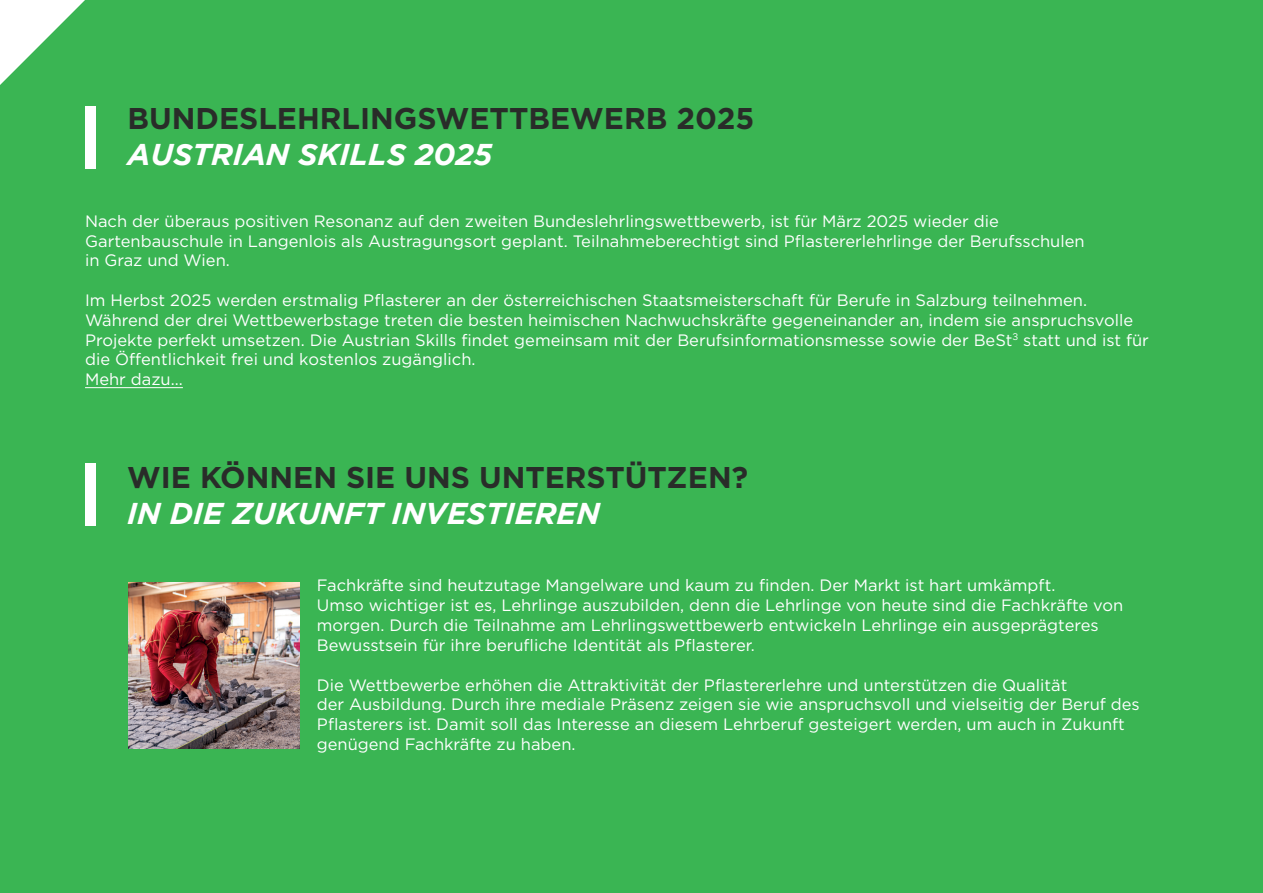
<style>
.page{position:relative;width:1263px;height:893px;background:#3ab553}
.page>*{position:absolute;margin:0;border:0;box-sizing:border-box;transform-origin:0 0}
.t1{font:700 30px "Gotham";color:#292c29}
.t2{font:italic 700 30px "Gotham";color:#fff}
.t3{font:16.5px/19.8px "Gotham";color:#fff}
</style>
<div class="page">
<div style="left:54px;top:154px;width:12px;height:83px;background:#3ab553"></div>
<div style="left:85px;top:106px;width:10px;height:63px;background:#fff"></div>
<hr style="left:85px;top:387px;width:98px;height:1px;background:#fff">
<div style="left:85px;top:463px;width:10px;height:62px;background:#fff"></div>
<img style="left:129px;top:583px;width:171px;height:165px">
<h1 class="t1" style="left:128px;top:99px;width:628px">BUNDESLEHRLINGSWETTBEWERB 2025</h1>
<h1 class="t2" style="left:128px;top:137px;width:366px">AUSTRIAN SKILLS 2025</h1>
<p class="t3" style="left:85px;top:211px;width:1001px">Nach der überaus positiven Resonanz auf den zweiten Bundeslehrlingswettbewerb, ist für März 2025 wieder die<br>Gartenbauschule in Langenlois als Austragungsort geplant. Teilnahmeberechtigt sind Pflastererlehrlinge der Berufsschulen in Graz und Wien.</p>
<p class="t3" style="left:85px;top:290px;width:1065px">Im Herbst 2025 werden erstmalig Pflasterer an der österreichischen Staatsmeisterschaft für Berufe in Salzburg teilnehmen.<br>Während der drei Wettbewerbstage treten die besten heimischen Nachwuchskräfte gegeneinander an, indem sie anspruchsvolle Projekte perfekt umsetzen. Die Austrian Skills findet gemeinsam mit der Berufsinformationsmesse sowie der BeSt<sup>3</sup> statt und ist für die Öffentlichkeit frei und kostenlos zugänglich.<br>Mehr dazu...</p>
<h1 class="t1" style="left:127px;top:457px;width:622px">WIE KÖNNEN SIE UNS UNTERSTÜTZEN?</h1>
<h1 class="t2" style="left:127px;top:496px;width:474px">IN DIE ZUKUNFT INVESTIEREN</h1>
<p class="t3" style="left:317px;top:575px;width:808px">Fachkräfte sind heutzutage Mangelware und kaum zu finden. Der Markt ist hart umkämpft.<br>Umso wichtiger ist es, Lehrlinge auszubilden, denn die Lehrlinge von heute sind die Fachkräfte von morgen. Durch die Teilnahme am Lehrlingswettbewerb entwickeln Lehrlinge ein ausgeprägteres Bewusstsein für ihre berufliche Identität als Pflasterer.</p>
<p class="t3" style="left:317px;top:674px;width:824px">Die Wettbewerbe erhöhen die Attraktivität der Pflastererlehre und unterstützen die Qualität<br>der Ausbildung. Durch ihre mediale Präsenz zeigen sie wie anspruchsvoll und vielseitig der Beruf des Pflasterers ist. Damit soll das Interesse an diesem Lehrberuf gesteigert werden, um auch in Zukunft genügend Fachkräfte zu haben.</p>
</div>
